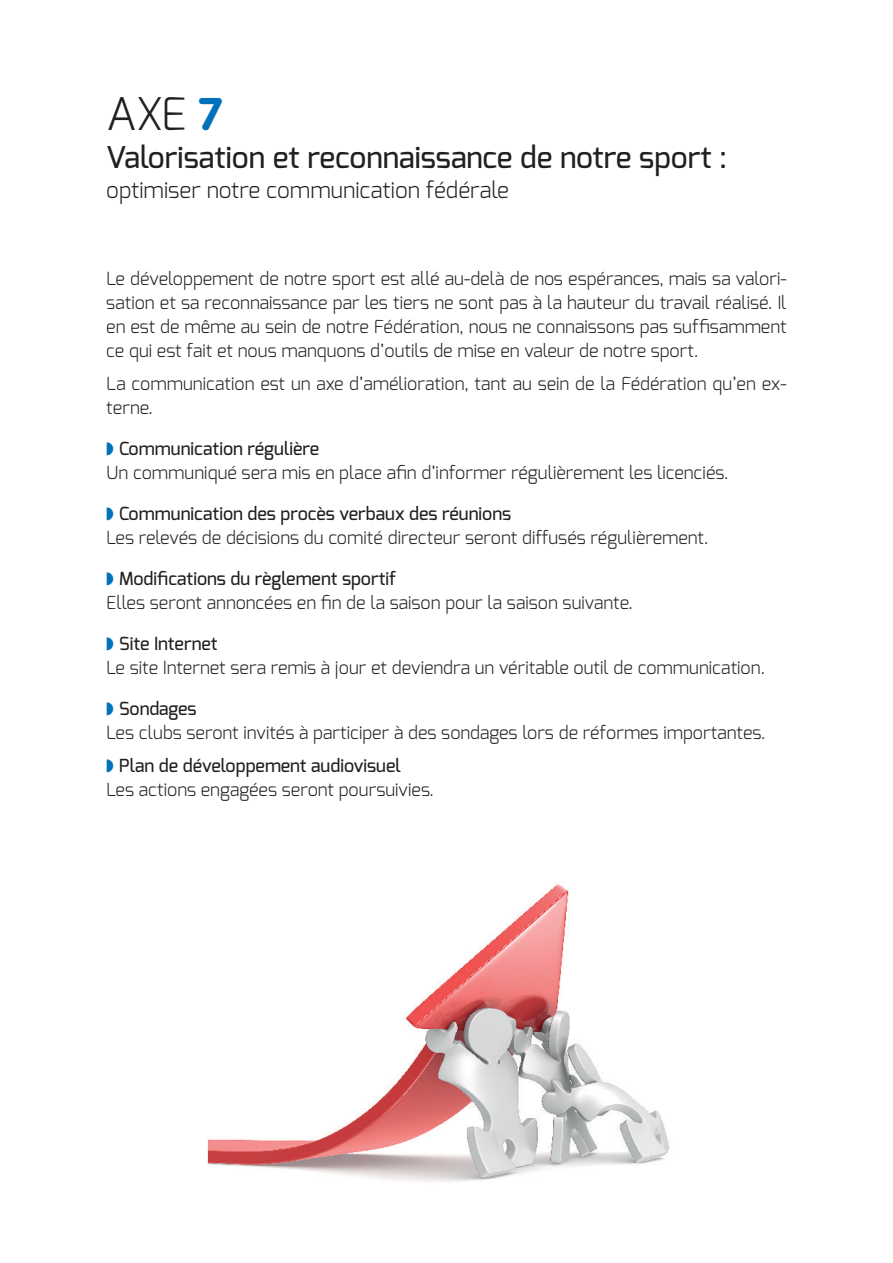
<style>
.page{position:relative;width:893px;height:1263px;background:#fff}
.page>*{position:absolute;margin:0;border:0;box-sizing:border-box;transform-origin:0 0}
.t1{font:300 45px "Exo";color:#231f20}
.t2{font:500 30px "Exo";color:#231f20}
.t3{font:300 22.5px "Exo";color:#231f20}
.t4{font:300 18px/24px "Exo";color:#231f20;text-align:justify}
.t5{font:500 18px "Exo";color:#231f20}
.s1{font-family:"VAG Rounded";font-weight:700;color:#0072bc}
</style>
<div class="page">
<img style="left:207px;top:882px;width:463px;height:300px">
<p class="t1" style="left:106px;top:85px;width:118px">AXE <span class="s1">7</span></p>
<p class="t2" style="left:106px;top:138px;width:622px">Valorisation et reconnaissance de notre sport :</p>
<p class="t3" style="left:106px;top:175px;width:404px">optimiser notre communication fédérale</p>
<p class="t4" style="left:106px;top:267px;width:682px">Le développement de notre sport est allé au-delà de nos espérances, mais sa valori&shy;sation et sa reconnaissance par les tiers ne sont pas à la hauteur du travail réalisé. Il en est de même au sein de notre Fédération, nous ne connaissons pas suffisamment ce qui est fait et nous manquons d’outils de mise en valeur de notre sport.</p>
<p class="t4" style="left:106px;top:371px;width:682px">La communication est un axe d’amélioration, tant au sein de la Fédération qu’en ex&shy;terne.</p>
<p class="t5" style="left:119px;top:437px;width:202px">Communication régulière</p>
<p class="t4" style="left:106px;top:460px;width:623px">Un communiqué sera mis en place afin d’informer régulièrement les licenciés.</p>
<p class="t5" style="left:119px;top:502px;width:393px">Communication des procès verbaux des réunions</p>
<p class="t4" style="left:106px;top:525px;width:604px">Les relevés de décisions du comité directeur seront diffusés régulièrement.</p>
<p class="t5" style="left:119px;top:567px;width:279px">Modifications du règlement sportif</p>
<p class="t4" style="left:106px;top:590px;width:528px">Elles seront annoncées en fin de la saison pour la saison suivante.</p>
<p class="t5" style="left:119px;top:632px;width:100px">Site Internet</p>
<p class="t4" style="left:106px;top:655px;width:660px">Le site Internet sera remis à jour et deviendra un véritable outil de communication.</p>
<p class="t5" style="left:119px;top:697px;width:79px">Sondages</p>
<p class="t4" style="left:106px;top:720px;width:660px">Les clubs seront invités à participer à des sondages lors de réformes importantes.</p>
<p class="t5" style="left:119px;top:753px;width:283px">Plan de développement audiovisuel</p>
<p class="t4" style="left:106px;top:777px;width:329px">Les actions engagées seront poursuivies.</p>
</div>
